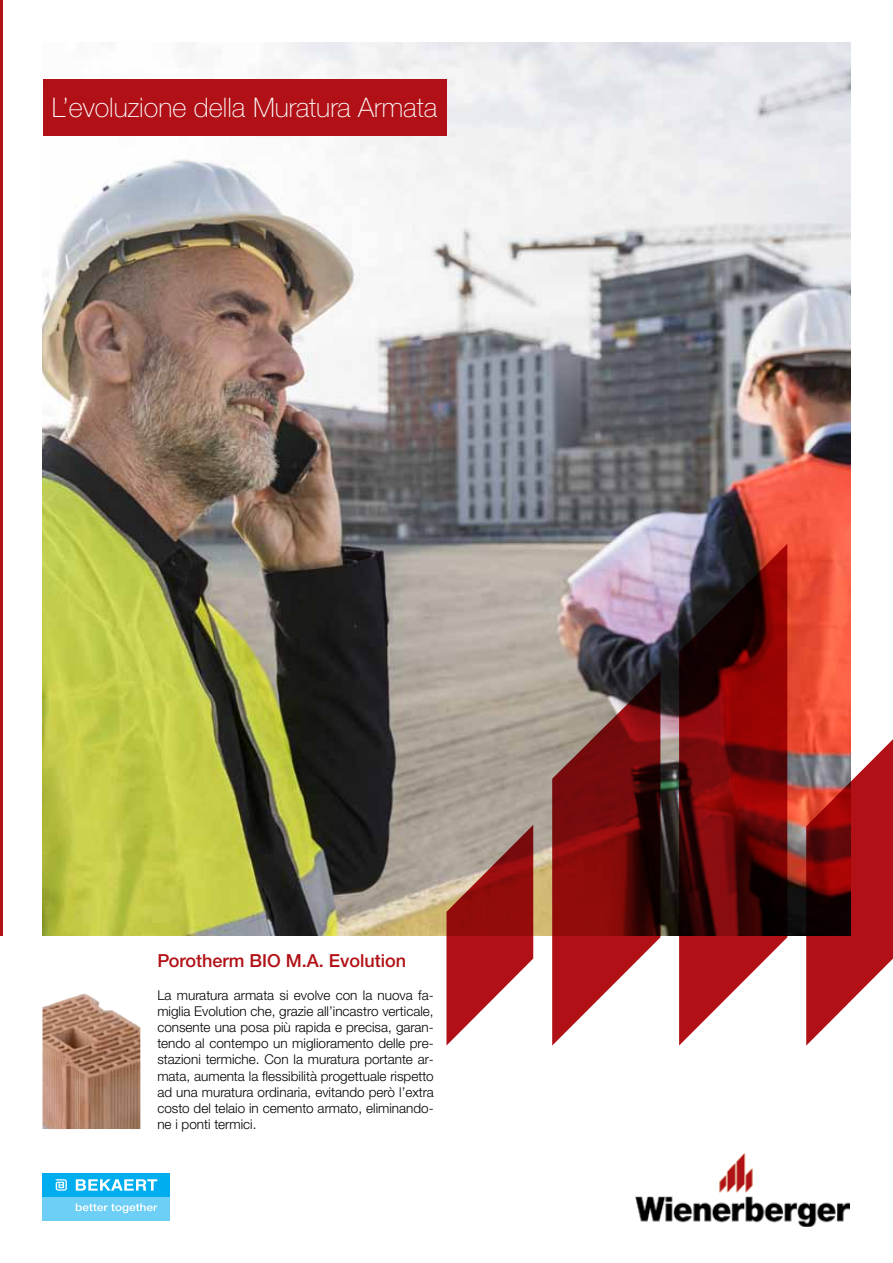
<style>
.page{position:relative;width:893px;height:1263px;background:#fff}
.page>*{position:absolute;margin:0;border:0;box-sizing:border-box;transform-origin:0 0}
.t1{font:100 27px "Helvetica Neue LTW1 G";color:#fff}
.t2{font:500 18px "Helvetica Neue LTW1 G";color:#b11116}
.t3{font:300 13.5px/16.2px "Helvetica Neue LTW1 G";color:#000;text-align:justify}
</style>
<div class="page">
<img style="left:43px;top:42px;width:807px;height:893px">
<hr style="left:0;top:0;width:2px;height:935px;background:#b11116">
<img style="left:636px;top:1154px;width:214px;height:72px">
<div style="left:43px;top:79px;width:403px;height:56px;background:#b11116"></div>
<img style="left:43px;top:993px;width:97px;height:136px">
<div style="left:43px;top:1173px;width:127px;height:24px;background:#00aeef"></div>
<div style="left:43px;top:1197px;width:127px;height:23px;background:#6dcff6"></div>
<svg style="left:55px;top:1179px;width:12px;height:11px"></svg>
<svg style="left:76px;top:1179px;width:81px;height:11px"></svg>
<svg style="left:76px;top:1203px;width:81px;height:10px"></svg>
<svg style="left:806px;top:739px;width:87px;height:306px"></svg>
<svg style="left:446px;top:825px;width:87px;height:220px"></svg>
<svg style="left:552px;top:671px;width:108px;height:374px;background:#8f3f3f"></svg>
<svg style="left:679px;top:544px;width:108px;height:501px;background:#752628"></svg>
<h1 class="t1" style="left:52px;top:91px;width:387px">L’evoluzione della Muratura Armata</h1>
<h2 class="t2" style="left:157px;top:950px;width:250px">Porotherm BIO M.A. Evolution</h2>
<p class="t3" style="left:157px;top:987px;width:278px">La muratura armata si evolve con la nuova fa&shy;miglia Evolution che, grazie all’incastro verticale, consente una posa più rapida e precisa, garan&shy;tendo al contempo un miglioramento delle pre&shy;stazioni termiche. Con la muratura portante ar&shy;mata, aumenta la flessibilità progettuale rispetto ad una muratura ordinaria, evitando però l’extra costo del telaio in cemento armato, eliminando&shy;ne i ponti termici.</p>
</div>
